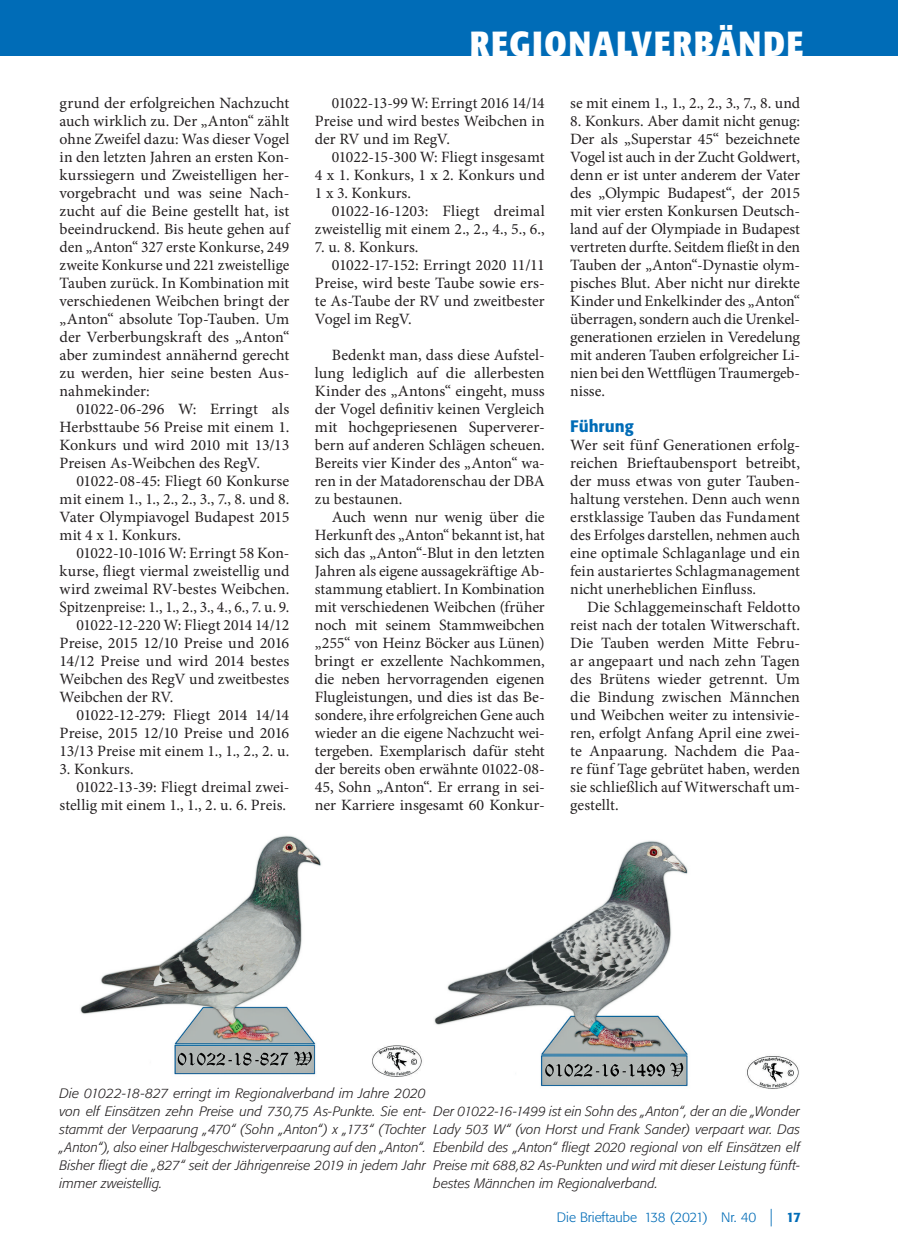
<style>
.page{position:relative;width:898px;height:1259px;background:#fff}
.page>*{position:absolute;margin:0;border:0;box-sizing:border-box;transform-origin:0 0}
.t1{font:700 34.5px "Formata Condensed BQ";letter-spacing:.055em;color:#fff}
.t2{font:500 16.5px "Formata BQ";color:#006cb7}
.t3{font:15.75px/18px "Minion Pro";color:#231f20;text-align:justify}
.t4{font:italic 300 13.5px/18px "Formata BQ";letter-spacing:.005em;color:#231f20;text-align:justify}
.t5{font:300 13.5px "Formata BQ";color:#006cb7}
.s1{font-size:17.55px}
.s2{font-weight:500}
</style>
<div class="page">
<div style="left:0;top:0;width:13px;height:55px;background:#006cb7"></div>
<div style="left:13px;top:0;width:884px;height:55px;background:#006cb7"></div>
<img style="left:434px;top:840px;width:365px;height:249px">
<img style="left:80px;top:835px;width:342px;height:242px">
<p class="t3" style="left:60px;top:95px;width:231px">grund der erfolgreichen Nachzucht auch wirklich zu. Der „Anton“ zählt ohne Zweifel dazu: Was dieser Vogel in den letzten Jahren an ersten Kon&shy;kurssiegern und Zweistelligen her&shy;vorgebracht und was seine Nach&shy;zucht auf die Beine gestellt hat, ist beeindruckend. Bis heute gehen auf den „Anton“ 327 erste Konkurse, 249 zweite Konkurse und 221 zweistellige Tauben zurück. In Kombination mit verschiedenen Weibchen bringt der „Anton“ absolute Top-Tauben. Um der Verberbungskraft des „Anton“ aber zumindest annähernd gerecht zu werden, hier seine besten Aus&shy;nahmekinder:</p>
<p class="t3" style="left:60px;top:401px;width:231px;text-indent:17px">01022-06-296 W: Erringt als Herbsttaube 56 Preise mit einem 1.<br>Konkurs und wird 2010 mit 13/13<br>Preisen As-Weibchen des RegV.</p>
<p class="t3" style="left:60px;top:473px;width:231px;text-indent:17px">01022-08-45: Fliegt 60 Konkurse mit einem 1., 1., 2., 2., 3., 7., 8. und 8.<br>Vater Olympiavogel Budapest 2015 mit 4 x 1. Konkurs.</p>
<p class="t3" style="left:77px;top:545px;width:214px">01022-10-1016 W: Erringt 58 Kon-</p>
<p class="t3" style="left:60px;top:563px;width:231px">kurse, fliegt viermal zweistellig und</p>
<p class="t3" style="left:60px;top:581px;width:231px">wird zweimal RV-bestes Weibchen.</p>
<p class="t3" style="left:60px;top:599px;width:231px">Spitzenpreise: 1., 1., 2., 3., 4., 6., 7. u. 9.</p>
<p class="t3" style="left:77px;top:617px;width:214px">01022-12-220 W: Fliegt 2014 14/12</p>
<p class="t3" style="left:60px;top:635px;width:231px">Preise, 2015 12/10 Preise und 2016</p>
<p class="t3" style="left:60px;top:653px;width:231px">14/12 Preise und wird 2014 bestes</p>
<p class="t3" style="left:60px;top:671px;width:231px">Weibchen des RegV und zweitbestes</p>
<p class="t3" style="left:60px;top:689px;width:115px">Weibchen der RV.</p>
<p class="t3" style="left:77px;top:707px;width:214px">01022-12-279: Fliegt 2014 14/14</p>
<p class="t3" style="left:60px;top:725px;width:231px">Preise, 2015 12/10 Preise und 2016</p>
<p class="t3" style="left:60px;top:743px;width:231px">13/13 Preise mit einem 1., 1., 2., 2. u.</p>
<p class="t3" style="left:60px;top:761px;width:76px">3. Konkurs.</p>
<p class="t3" style="left:77px;top:779px;width:214px">01022-13-39: Fliegt dreimal zwei-</p>
<p class="t3" style="left:60px;top:797px;width:228px">stellig mit einem 1., 1., 2. u. 6. Preis.</p>
<h1 class="t1" style="left:470px;top:25px;width:335px">REGIONALVERBÄNDE</h1>
<p class="t3" style="left:315px;top:95px;width:231px;text-indent:17px">01022-13-99 W: Erringt 2016 14/14<br>Preise und wird bestes Weibchen in der RV und im RegV.</p>
<p class="t3" style="left:315px;top:149px;width:231px;text-indent:17px">01022-15-300 W: Fliegt insgesamt 4 x 1. Konkurs, 1 x 2. Konkurs und 1 x 3. Konkurs.</p>
<p class="t3" style="left:315px;top:203px;width:231px;text-align:right">01022-16-1203: Fliegt dreimal zweistellig mit einem 2., 2., 4., 5., 6.,</p>
<p class="t3" style="left:315px;top:239px;width:105px">7. u. 8. Konkurs.</p>
<p class="t3" style="left:332px;top:257px;width:214px">01022-17-152: Erringt 2020 11/11</p>
<p class="t3" style="left:315px;top:275px;width:231px">Preise, wird beste Taube sowie ers-</p>
<p class="t3" style="left:315px;top:293px;width:231px">te As-Taube der RV und zweitbester</p>
<p class="t3" style="left:315px;top:311px;width:98px">Vogel im RegV.</p>
<p class="t3" style="left:315px;top:347px;width:231px;text-indent:17px">Bedenkt man, dass diese Aufstel&shy;lung lediglich auf die allerbesten Kinder des „Antons“ eingeht, muss der Vogel definitiv keinen Vergleich mit hochgepriesenen Superverer&shy;bern auf anderen Schlägen scheuen.<br>Bereits vier Kinder des „Anton“ wa&shy;ren in der Matadorenschau der DBA zu bestaunen.</p>
<p class="t3" style="left:315px;top:509px;width:231px;text-indent:17px">Auch wenn nur wenig über die Herkunft des „Anton“ bekannt ist, hat sich das „Anton“-Blut in den letzten Jahren als eigene aussagekräftige Ab&shy;stammung etabliert. In Kombination mit verschiedenen Weibchen (früher noch mit seinem Stammweibchen „255“ von Heinz Böcker aus Lünen) bringt er exzellente Nachkommen, die neben hervorragenden eigenen Flugleistungen, und dies ist das Be&shy;sondere, ihre erfolgreichen Gene auch wieder an die eigene Nachzucht wei&shy;tergeben. Exemplarisch dafür steht der bereits oben erwähnte 01022-08- 45, Sohn „Anton“. Er errang in sei&shy;ner Karriere insgesamt 60 Konkur-</p>
<p class="t3" style="left:570px;top:95px;width:231px">se mit einem 1., 1., 2., 2., 3., 7., 8. und</p>
<p class="t3" style="left:570px;top:113px;width:231px">8. Konkurs. Aber damit nicht genug:<br>Der als „Superstar 45“ bezeichnete Vogel ist auch in der Zucht Goldwert, denn er ist unter anderem der Vater des „Olympic Budapest“, der 2015 mit vier ersten Konkursen Deutsch&shy;land auf der Olympiade in Budapest vertreten durfte. Seitdem fließt in den Tauben der „Anton“-Dynastie olym&shy;pisches Blut. Aber nicht nur direkte Kinder und Enkelkinder des „Anton“ überragen, sondern auch die Urenkel&shy;generationen erzielen in Veredelung mit anderen Tauben erfolgreicher Li&shy;nien bei den Wettflügen Traumergeb&shy;nisse.</p>
<p class="t2" style="left:570px;top:419px;width:65px">Führung</p>
<p class="t3" style="left:570px;top:437px;width:231px">Wer seit fünf Generationen erfolg&shy;reichen Brieftaubensport betreibt, der muss etwas von guter Tauben&shy;haltung verstehen. Denn auch wenn erstklassige Tauben das Fundament des Erfolges darstellen, nehmen auch eine optimale Schlaganlage und ein fein austariertes Schlagmanagement nicht unerheblichen Einfluss.</p>
<p class="t3" style="left:570px;top:599px;width:231px;text-indent:17px">Die Schlaggemeinschaft Feldotto reist nach der totalen Witwerschaft.<br>Die Tauben werden Mitte Febru&shy;ar angepaart und nach zehn Tagen des Brütens wieder getrennt. Um die Bindung zwischen Männchen und Weibchen weiter zu intensivie&shy;ren, erfolgt Anfang April eine zwei&shy;te Anpaarung. Nachdem die Paa&shy;re fünf Tage gebrütet haben, werden sie schließlich auf Witwerschaft um&shy;gestellt.</p>
<p class="t4" style="left:60px;top:1085px;width:368px">Die 01022-18-827 erringt im Regionalverband im Jahre 2020 von elf Einsätzen zehn Preise und 730,75 As-Punkte. Sie ent&shy;stammt der Verpaarung „470“ (Sohn „Anton“) x „173“ (Tochter „Anton“), also einer Halbgeschwisterverpaarung auf den „Anton“.<br>Bisher fliegt die „827“ seit der Jährigenreise 2019 in jedem Jahr immer zweistellig.</p>
<p class="t4" style="left:433px;top:1103px;width:368px">Der 01022-16-1499 ist ein Sohn des „Anton“, der an die „Wonder Lady 503 W“ (von Horst und Frank Sander) verpaart war. Das Ebenbild des „Anton“ fliegt 2020 regional von elf Einsätzen elf Preise mit 688,82 As-Punkten und wird mit dieser Leistung fünft&shy;bestes Männchen im Regionalverband.</p>
<p class="t5" style="left:556px;top:1211px;width:245px">Die Brieftaube 138 (2021) Nr. 40 <span class="s1">|</span> <span class="s2">17</span></p>
</div>
